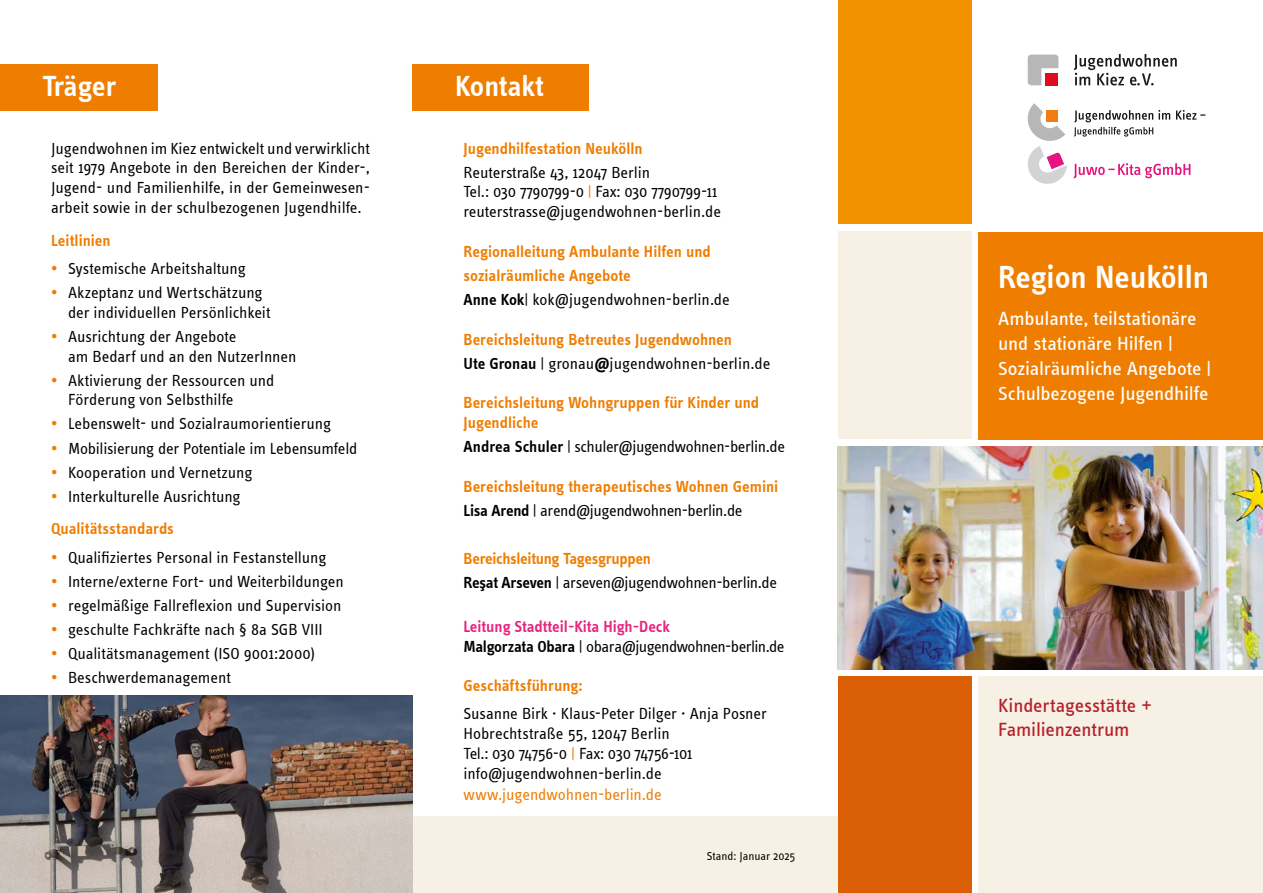
<style>
.page{position:relative;width:1263px;height:893px;background:#fff}
.page>*{position:absolute;margin:0;border:0;box-sizing:border-box;transform-origin:0 0}
.t1{font:600 33px "Info Text";color:#fff}
.t2{font:600 30px "Info Text";letter-spacing:-.015em;color:#fff}
.t3{font:19.65px/24.8px "Info Text";letter-spacing:-.01em;color:#fff}
.t4{font:19.65px/24.3px "Info Text";letter-spacing:-.005em;color:#b61f29}
.t5{font:16.5px/19.8px "Info Text";letter-spacing:-.005em;color:#000}
.t6{font:600 16.5px/24px "Info Text";color:#ef7d00}
.t7{font:16.5px/24px "Info Text";letter-spacing:-.025em;color:#000}
.t8{font:600 16.5px/19.8px "Info Text";letter-spacing:-.005em;color:#e72580}
.t9{font:16.5px "Info Text";letter-spacing:-.005em;color:#ef7d00}
.t10{font:12px "Info Text";color:#000}
.s1{font-family:"Times New Roman";font-size:18px;color:#ef7d00}
.s2{font-weight:600;color:#ef7d00}
.s3{color:#ef7d00}
.s4{color:#000}
.s5{font-weight:400;color:#000}
.s6{font-weight:600}
.s7{font-family:"Calibri";font-weight:700}
</style>
<div class="page">
<div style="left:0;top:816px;width:845px;height:77px;background:#f6f1e4"></div>
<div style="left:0;top:64px;width:157px;height:47px;background:#ef7d00"></div>
<div style="left:412px;top:64px;width:177px;height:47px;background:#ef7d00"></div>
<div style="left:978px;top:232px;width:285px;height:208px;background:#ef7d00"></div>
<img style="left:838px;top:446px;width:425px;height:224px">
<div style="left:838px;top:0;width:134px;height:223px;background:#f39200"></div>
<div style="left:838px;top:232px;width:134px;height:207px;background:#f6f1e4"></div>
<div style="left:838px;top:677px;width:134px;height:216px;background:#da5f06"></div>
<div style="left:978px;top:677px;width:285px;height:216px;background:#f6f1e4"></div>
<img style="left:0;top:695px;width:412px;height:198px">
<svg style="left:1074px;top:54px;width:103px;height:31px"></svg>
<svg style="left:1028px;top:55px;width:30px;height:30px"></svg>
<div style="left:1046px;top:73px;width:12px;height:12px;background:#df0b1f"></div>
<svg style="left:1074px;top:110px;width:96px;height:27px"></svg>
<svg style="left:1176px;top:110px;width:29px;height:10px"></svg>
<svg style="left:1028px;top:103px;width:39px;height:81px"></svg>
<svg style="left:1073px;top:163px;width:117px;height:15px"></svg>
<h2 class="t2" style="left:43px;top:69px;width:76px">Träger</h2>
<p class="t5" style="left:51px;top:138px;width:320px;text-align:justify">Jugendwohnen im Kiez entwickelt und verwirklicht seit 1979 Angebote in den Bereichen der Kinder-, Jugend- und Familienhilfe, in der Gemeinwesen&shy;arbeit sowie in der schulbezogenen Jugendhilfe.</p>
<p class="t6" style="left:51px;top:228px;width:61px">Leitlinien</p>
<p class="t5" style="left:51px;top:258px;width:196px"><span class="s1">•</span> Systemische Arbeitshaltung</p>
<p class="t5" style="left:68px;top:283px;width:204px;text-indent:-17px"><span class="s1">•</span> Akzeptanz und Wertschätzung der individuellen Persönlichkeit</p>
<p class="t5" style="left:68px;top:326px;width:230px;text-indent:-17px"><span class="s1">•</span> Ausrichtung der Angebote<br>am Bedarf und an den NutzerInnen</p>
<p class="t5" style="left:68px;top:370px;width:208px;text-indent:-17px"><span class="s1">•</span> Aktivierung der Ressourcen und<br>Förderung von Selbsthilfe</p>
<p class="t5" style="left:51px;top:414px;width:282px"><span class="s1">•</span> Lebenswelt- und Sozialraumorientierung</p>
<p class="t5" style="left:51px;top:438px;width:308px"><span class="s1">•</span> Mobilisierung der Potentiale im Lebensumfeld</p>
<p class="t5" style="left:51px;top:462px;width:203px"><span class="s1">•</span> Kooperation und Vernetzung</p>
<p class="t5" style="left:51px;top:480px;width:191px;line-height:32.5px"><span class="s1">•</span> Interkulturelle Ausrichtung<br><span class="s2">Qualitätsstandards</span></p>
<p class="t5" style="left:51px;top:547px;width:277px"><span class="s1">•</span> Qualifiziertes Personal in Festanstellung</p>
<p class="t5" style="left:51px;top:571px;width:294px"><span class="s1">•</span> Interne/externe Fort- und Weiterbildungen</p>
<p class="t5" style="left:51px;top:595px;width:292px"><span class="s1">•</span> regelmäßige Fallreflexion und Supervision</p>
<p class="t5" style="left:51px;top:619px;width:273px"><span class="s1">•</span> geschulte Fachkräfte nach § 8a SGB VIII</p>
<p class="t5" style="left:51px;top:643px;width:266px"><span class="s1">•</span> Qualitätsmanagement (ISO 9001:2000)</p>
<p class="t5" style="left:51px;top:667px;width:181px"><span class="s1">•</span> Beschwerdemanagement</p>
<h2 class="t2" style="left:455px;top:69px;width:90px">Kontakt</h2>
<p class="t6" style="left:463px;top:136px;width:181px">Jugendhilfestation Neukölln</p>
<p class="t5" style="left:463px;top:162px;width:259px">Reuterstraße 43, 12047 Berlin<br>Tel.: 030 7790799-0 <span class="s3">|</span> Fax: 030 7790799-11 reuterstrasse@jugendwohnen-berlin.de</p>
<p class="t6" style="left:463px;top:239px;width:268px">Regionalleitung Ambulante Hilfen und sozialräumliche Angebote<br><span class="s4">Anne Kok</span><span class="s5">| kok@jugendwohnen-berlin.de</span></p>
<p class="t6" style="left:463px;top:327px;width:308px">Bereichsleitung Betreutes Jugendwohnen<br><span class="s4">Ute Gronau</span> <span class="s5">| gronau</span><span class="s4">@</span><span class="s5">jugendwohnen-berlin.de</span></p>
<p class="t6" style="left:463px;top:393px;width:297px;line-height:19.8px">Bereichsleitung Wohngruppen für Kinder und<br>Jugendliche</p>
<p class="t7" style="left:463px;top:435px;width:323px"><span class="s6">Andrea Schuler</span> | schuler@jugendwohnen-berlin.de</p>
<p class="t6" style="left:463px;top:474px;width:316px">Bereichsleitung therapeutisches Wohnen Gemini<br><span class="s4">Lisa Arend</span> <span class="s5">| arend@jugendwohnen-berlin.de</span></p>
<p class="t7" style="left:463px;top:546px;width:315px"><span class="s2">Bereichsleitung Tagesgruppen<br></span><span class="s6">Re</span><span class="s7">ş</span><span class="s6">at Arseven</span> | arseven@jugendwohnen-berlin.de</p>
<p class="t8" style="left:463px;top:616px;width:323px">Leitung Stadtteil-Kita High-Deck<br><span class="s4">Malgorzata Obara</span> <span class="s5">| obara@jugendwohnen-berlin.de</span></p>
<p class="t6" style="left:463px;top:674px;width:121px">Geschäftsführung:</p>
<p class="t5" style="left:463px;top:704px;width:305px">Susanne Birk · Klaus-Peter Dilger · Anja Posner Hobrechtstraße 55, 12047 Berlin<br>Tel.: 030 74756-0 <span class="s3">|</span> Fax: 030 74756-101 info@jugendwohnen-berlin.de</p>
<p class="t9" style="left:463px;top:786px;width:200px">www.jugendwohnen-berlin.de</p>
<p class="t10" style="left:707px;top:850px;width:90px">Stand: Januar 2025</p>
<h1 class="t1" style="left:998px;top:258px;width:212px">Region Neukölln</h1>
<p class="t3" style="left:998px;top:307px;width:214px">Ambulante, teilstationäre und stationäre Hilfen |<br>Sozialräumliche Angebote |<br>Schulbezogene Jugendhilfe</p>
<p class="t4" style="left:998px;top:693px;width:156px">Kindertagesstätte +<br>Familienzentrum</p>
</div>
